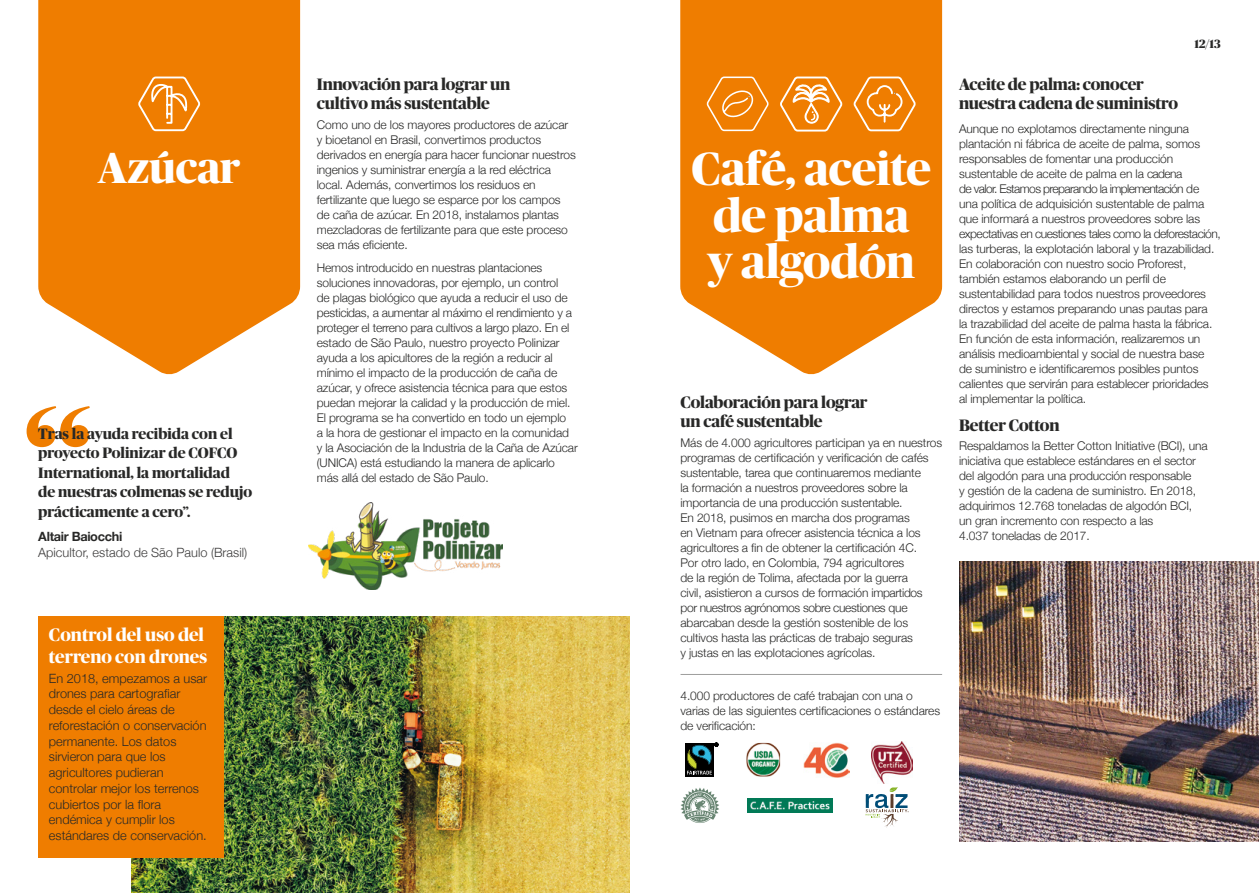
<style>
.page{position:relative;width:1259px;height:893px;background:#fff}
.page>*{position:absolute;margin:0;border:0;box-sizing:border-box;transform-origin:0 0}
.t1{font:700 46.5px/46.5px "Publico Banner";color:#fff;text-align:center}
.t2{font:700 43.5px "Publico Banner";color:#fff}
.t3{font:700 18px/21.6px "Publico Banner";color:#fff}
.t4{font:700 16.5px/19.5px "Publico Banner";letter-spacing:-.01em;color:#282827}
.t5{font:700 15px/19.5px "Publico Banner";color:#282827}
.t6{font:300 12.75px/15.8px "Helvetica Neue";color:#282827}
.t7{font:300 12.75px "Helvetica Neue";color:#3c3b3b}
.t8{font:700 12.75px "Helvetica Neue";letter-spacing:-.025em;color:#282827}
.t9{font:300 12px/15px "Helvetica Neue";letter-spacing:-.01em;color:#282827}
.t10{font:700 12px "Publico Banner";color:#282827}
</style>
<div class="page">
<svg style="left:680px;top:0;width:262px;height:375px;background:#f08b1c"></svg>
<svg style="left:705px;top:76px;width:65px;height:56px;background:#f08d20"></svg>
<svg style="left:852px;top:76px;width:65px;height:56px;background:#f19129"></svg>
<svg style="left:27px;top:406px;width:63px;height:41px"></svg>
<img style="left:131px;top:616px;width:498px;height:277px">
<svg style="left:778px;top:76px;width:66px;height:57px;background:#f29835"></svg>
<svg style="left:38px;top:0;width:262px;height:375px;background:#f08a1a"></svg>
<svg style="left:136px;top:76px;width:66px;height:56px;background:#f1942e"></svg>
<hr style="left:680px;top:674px;width:262px;height:1px;background:#9d9d9c">
<div style="left:38px;top:616px;width:186px;height:241px;background:#ef7d00"></div>
<img style="left:959px;top:561px;width:300px;height:280px">
<img style="left:309px;top:503px;width:193px;height:87px">
<img style="left:803px;top:743px;width:46px;height:34px">
<svg style="left:685px;top:743px;width:28px;height:33px"></svg>
<svg style="left:687px;top:743px;width:31px;height:31px"></svg>
<svg style="left:680px;top:787px;width:39px;height:36px"></svg>
<img style="left:747px;top:798px;width:85px;height:15px">
<img style="left:871px;top:742px;width:42px;height:41px">
<img style="left:746px;top:743px;width:34px;height:33px">
<svg style="left:865px;top:787px;width:43px;height:41px"></svg>
<h2 class="t2" style="left:98px;top:137px;width:144px">Azúcar</h2>
<p class="t5" style="left:38px;top:423px;width:215px">Tras la ayuda recibida con el proyecto Polinizar de COFCO<br>International, la mortalidad<br>de nuestras colmenas se redujo prácticamente a cero”.</p>
<p class="t8" style="left:38px;top:527px;width:86px">Altair Baiocchi</p>
<p class="t7" style="left:38px;top:542px;width:210px">Apicultor, estado de São Paulo (Brasil)</p>
<h3 class="t3" style="left:49px;top:623px;width:160px">Control del uso del terreno con drones</h3>
<p class="t6" style="left:49px;top:669px;width:160px">En 2018, empezamos a usar drones para cartografiar desde el cielo áreas de reforestación o conservación permanente. Los datos sirvieron para que los agricultores pudieran controlar mejor los terrenos cubiertos por la flora endémica y cumplir los estándares de conservación.</p>
<h3 class="t4" style="left:317px;top:73px;width:195px">Innovación para lograr un cultivo más sustentable</h3>
<p class="t9" style="left:317px;top:116px;width:260px">Como uno de los mayores productores de azúcar y bioetanol en Brasil, convertimos productos derivados en energía para hacer funcionar nuestros ingenios y suministrar energía a la red eléctrica local. Además, convertimos los residuos en fertilizante que luego se esparce por los campos de caña de azúcar. En 2018, instalamos plantas mezcladoras de fertilizante para que este proceso sea más eficiente.</p>
<p class="t9" style="left:317px;top:259px;width:262px">Hemos introducido en nuestras plantaciones soluciones innovadoras, por ejemplo, un control<br>de plagas biológico que ayuda a reducir el uso de pesticidas, a aumentar al máximo el rendimiento y a proteger el terreno para cultivos a largo plazo. En el estado de São Paulo, nuestro proyecto Polinizar ayuda a los apicultores de la región a reducir al mínimo el impacto de la producción de caña de azúcar, y ofrece asistencia técnica para que estos puedan mejorar la calidad y la producción de miel.<br>El programa se ha convertido en todo un ejemplo<br>a la hora de gestionar el impacto en la comunidad<br>y la Asociación de la Industria de la Caña de Azúcar (UNICA) está estudiando la manera de aplicarlo más allá del estado de São Paulo.</p>
<h1 class="t1" style="left:691px;top:143px;width:241px">Café, aceite de palma<br>y algodón</h1>
<h3 class="t4" style="left:680px;top:391px;width:188px">Colaboración para lograr un café sustentable</h3>
<p class="t9" style="left:680px;top:434px;width:263px">Más de 4.000 agricultores participan ya en nuestros programas de certificación y verificación de cafés sustentable, tarea que continuaremos mediante<br>la formación a nuestros proveedores sobre la importancia de una producción sustentable.<br>En 2018, pusimos en marcha dos programas<br>en Vietnam para ofrecer asistencia técnica a los agricultores a fin de obtener la certificación 4C.<br>Por otro lado, en Colombia, 794 agricultores<br>de la región de Tolima, afectada por la guerra<br>civil, asistieron a cursos de formación impartidos por nuestros agrónomos sobre cuestiones que abarcaban desde la gestión sostenible de los cultivos hasta las prácticas de trabajo seguras<br>y justas en las explotaciones agrícolas.</p>
<p class="t9" style="left:680px;top:687px;width:261px">4.000 productores de café trabajan con una o varias de las siguientes certificaciones o estándares de verificación:</p>
<p class="t10" style="left:1194px;top:35px;width:28px">12/13</p>
<h3 class="t4" style="left:959px;top:73px;width:220px">Aceite de palma: conocer nuestra cadena de suministro</h3>
<p class="t9" style="left:959px;top:120px;width:263px">Aunque no explotamos directamente ninguna plantación ni fábrica de aceite de palma, somos responsables de fomentar una producción sustentable de aceite de palma en la cadena<br>de valor. Estamos preparando la implementación de una política de adquisición sustentable de palma que informará a nuestros proveedores sobre las expectativas en cuestiones tales como la deforestación, las turberas, la explotación laboral y la trazabilidad.<br>En colaboración con nuestro socio Proforest, también estamos elaborando un perfil de sustentabilidad para todos nuestros proveedores directos y estamos preparando unas pautas para<br>la trazabilidad del aceite de palma hasta la fábrica.<br>En función de esta información, realizaremos un análisis medioambiental y social de nuestra base<br>de suministro e identificaremos posibles puntos calientes que servirán para establecer prioridades<br>al implementar la política.</p>
<h3 class="t4" style="left:959px;top:414px;width:102px">Better Cotton</h3>
<p class="t9" style="left:959px;top:437px;width:250px">Respaldamos la Better Cotton Initiative (BCI), una iniciativa que establece estándares en el sector del algodón para una producción responsable<br>y gestión de la cadena de suministro. En 2018, adquirimos 12.768 toneladas de algodón BCI, un gran incremento con respecto a las<br>4.037 toneladas de 2017.</p>
</div>
